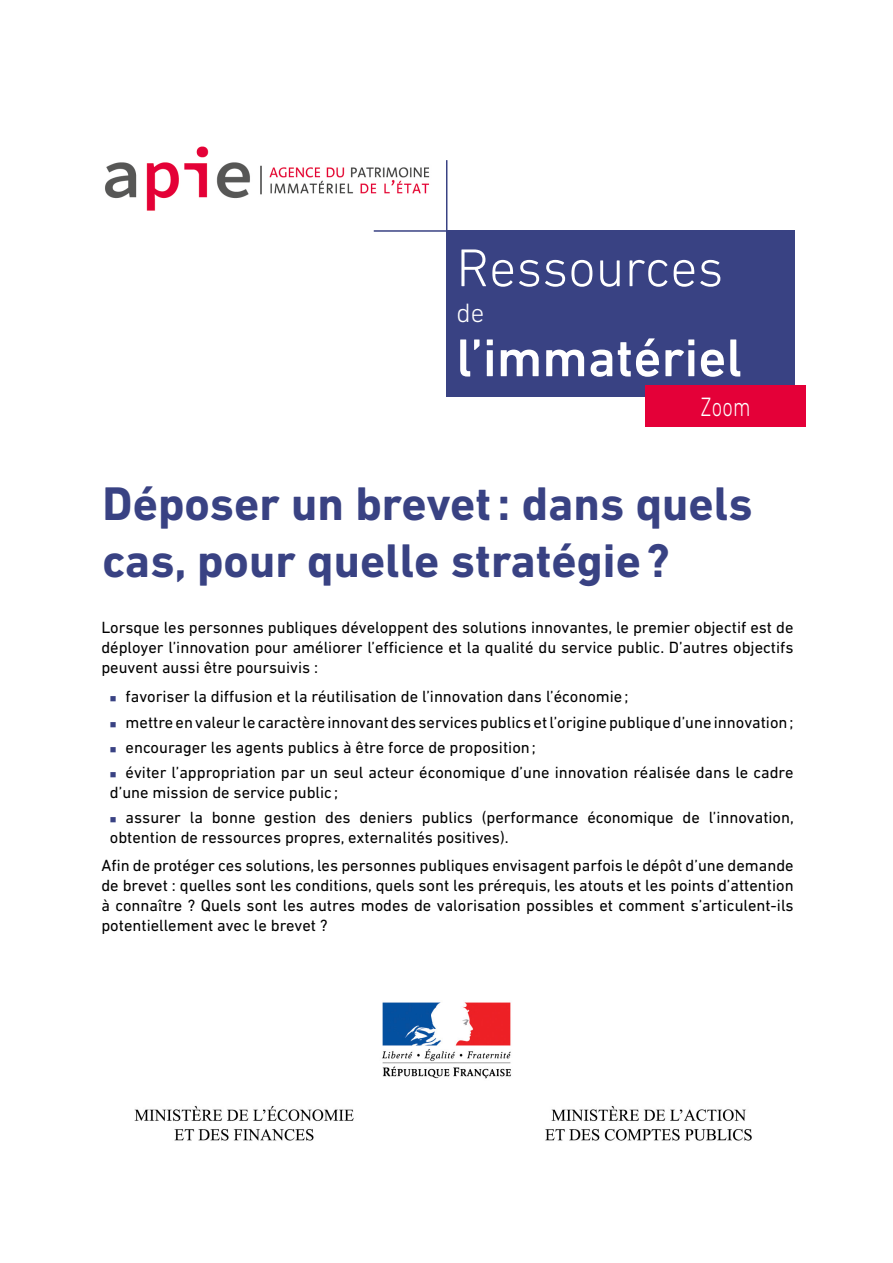
<style>
.page{position:relative;width:893px;height:1263px;background:#fff}
.page>*{position:absolute;margin:0;border:0;box-sizing:border-box;transform-origin:0 0}
.t1{font:500 54px "DIN Next LT Pro";color:#fff}
.t2{font:300 54px "DIN Next LT Pro";color:#fff}
.t3{font:700 48px/57.6px "DIN Next LT Pro";color:#394283}
.t4{font:300 27px "DIN Next LT Pro";color:#fff;scale:.76 1}
.t5{font:300 27px "DIN Next LT Pro";color:#fff}
.t6{font:16.5px/19.8px "DIN Next LT Pro";color:#000;text-align:justify}
.s1{color:#394283}
</style>
<div class="page">
<hr style="left:446px;top:160px;width:1px;height:72px;background:#394283">
<hr style="left:374px;top:230px;width:72px;height:2px;background:#394283">
<div style="left:446px;top:230px;width:349px;height:166px;background:#394283"></div>
<div style="left:645px;top:386px;width:161px;height:41px;background:#e40038"></div>
<img style="left:105px;top:146px;width:325px;height:65px">
<img style="left:134px;top:1002px;width:618px;height:139px">
<h1 class="t2" style="left:456px;top:237px;width:269px">Ressources</h1>
<h3 class="t5" style="left:456px;top:297px;width:29px">de</h3>
<h1 class="t1" style="left:456px;top:326px;width:287px">l’immatériel</h1>
<h3 class="t4" style="left:701px;top:391px;width:67px">Zoom</h3>
<h2 class="t3" style="left:102px;top:474px;width:652px">Déposer un brevet: dans quels cas, pour quelle stratégie?</h2>
<p class="t6" style="left:101px;top:617px;width:694px">Lorsque les personnes publiques développent des solutions innovantes, le premier objectif est de déployer l’innovation pour améliorer l’efficience et la qualité du service public. D’autres objectifs peuvent aussi être poursuivis :</p>
<p class="t6" style="left:110px;top:686px;width:520px"><span class="s1">■</span> favoriser la diffusion et la réutilisation de l’innovation dans l’économie;</p>
<p class="t6" style="left:110px;top:712px;width:685px"><span class="s1">■</span> mettre en valeur le caractère innovant des services publics et l’origine publique d’une innovation;</p>
<p class="t6" style="left:110px;top:737px;width:428px"><span class="s1">■</span> encourager les agents publics à être force de proposition;</p>
<p class="t6" style="left:110px;top:762px;width:685px"><span class="s1">■</span> éviter l’appropriation par un seul acteur économique d’une innovation réalisée dans le cadre d’une mission de service public ;</p>
<p class="t6" style="left:110px;top:807px;width:685px"><span class="s1">■</span> assurer la bonne gestion des deniers publics (performance économique de l’innovation, obtention de ressources propres, externalités positives).</p>
<p class="t6" style="left:101px;top:855px;width:694px">Afin de protéger ces solutions, les personnes publiques envisagent parfois le dépôt d’une demande de brevet : quelles sont les conditions, quels sont les prérequis, les atouts et les points d’attention à connaître ? Quels sont les autres modes de valorisation possibles et comment s’articulent-ils potentiellement avec le brevet ?</p>
</div>
